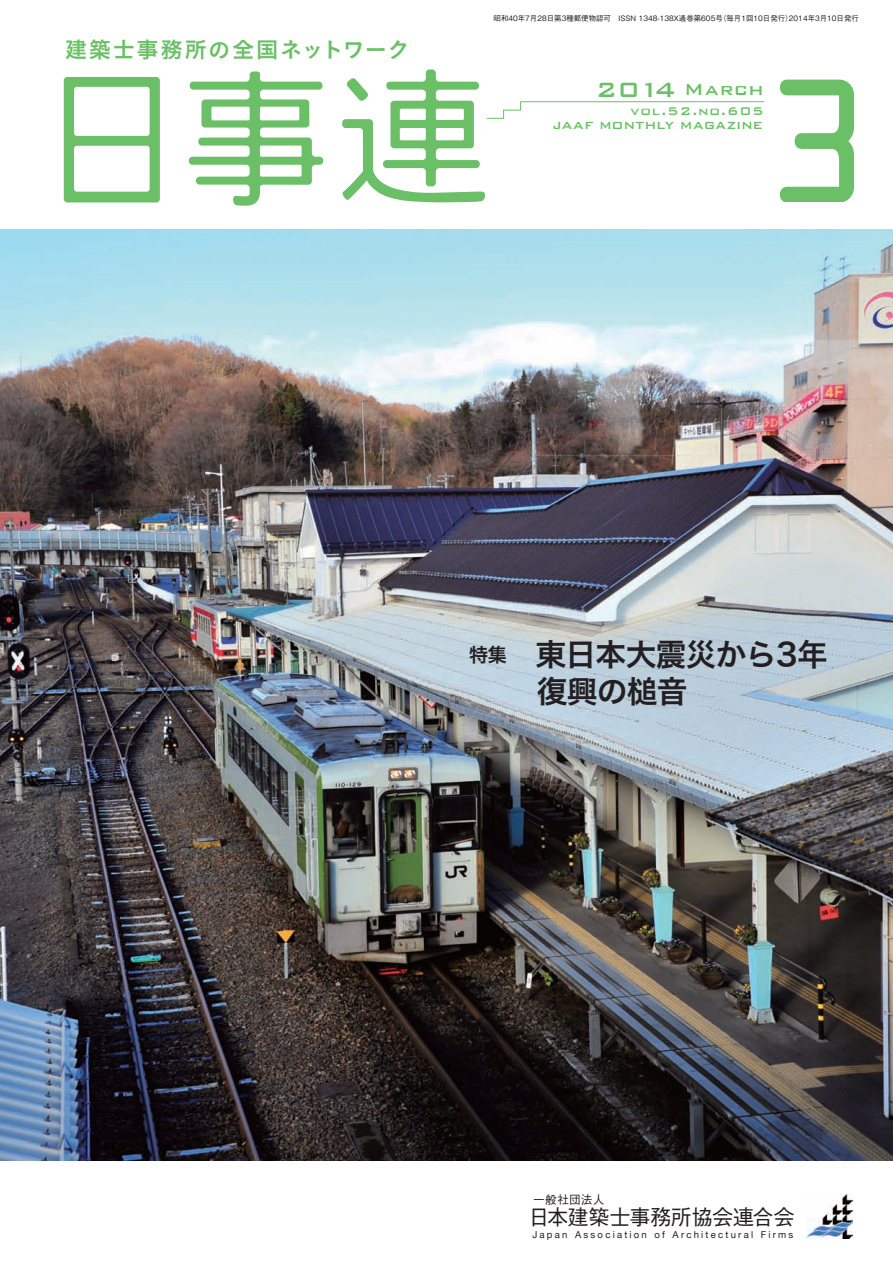
<style>
.page{position:relative;width:893px;height:1263px;background:#fff}
.page>*{position:absolute;margin:0;border:0;box-sizing:border-box;transform-origin:0 0}
.t1{font:30.9px "Hira Kaku Pro W6";letter-spacing:-.025em;color:#231f20}
.t2{font:500 27.6px "Bank Gothic";color:#6bc067}
.t3{font:22.35px "Koburina Go Std N W6";letter-spacing:.07em;color:#6bc067}
.t4{font:500 21.3px "Gothic BBB Pro";letter-spacing:-.025em;color:#231f20}
.t5{font:500 21.3px "Bank Gothic";letter-spacing:.04em;color:#6bc067}
.t6{font:19.2px "Hira Kaku Pro W6";color:#231f20}
.t7{font:500 14.85px "Bank Gothic";letter-spacing:.065em;color:#6bc067}
.t8{font:500 13.8px "Bank Gothic";letter-spacing:.005em;color:#6bc067}
.t9{font:500 11.7px "Gothic BBB Pro";letter-spacing:.015em;color:#231f20}
.t10{font:9.6px "Helvetica Neue";letter-spacing:.23em;color:#231f20}
.t11{font:500 7.5px "Gothic BBB Pro";color:#231f20}
</style>
<div class="page">
<img style="left:0;top:230px;width:893px;height:931px">
<img style="left:806px;top:1194px;width:47px;height:44px">
<svg style="left:64px;top:77px;width:96px;height:125px"></svg>
<svg style="left:189px;top:71px;width:134px;height:135px"></svg>
<svg style="left:342px;top:69px;width:422px;height:133px"></svg>
<svg style="left:780px;top:80px;width:74px;height:122px"></svg>
<h3 class="t3" style="left:65px;top:32px;width:346px">建築士事務所の全国ネットワーク</h3>
<p class="t11" style="left:494px;top:13px;width:301px">昭和40年7月28日第3種郵便物認可　ISSN 1348-138X通巻第605 （号毎月1回10日発行）</p>
<p class="t11" style="left:789px;top:13px;width:72px">2014年3月10日発行</p>
<h2 class="t2" style="left:596px;top:68px;width:81px">2014</h2>
<h3 class="t5" style="left:684px;top:73px;width:81px">March</h3>
<h3 class="t7" style="left:630px;top:100px;width:135px">vol.52.no.605</h3>
<h3 class="t8" style="left:552px;top:115px;width:212px">JAAF MONTHLY MAGAZINE</h3>
<h3 class="t6" style="left:469px;top:637px;width:39px">特集</h3>
<h1 class="t1" style="left:535px;top:627px;width:294px">東日本大震災から3年</h1>
<h1 class="t1" style="left:537px;top:663px;width:153px">復興の槌音</h1>
<h3 class="t9" style="left:533px;top:1190px;width:73px">一般社団法人</h3>
<h3 class="t4" style="left:529px;top:1200px;width:268px">日本建築士事務所協会連合会</h3>
<p class="t10" style="left:532px;top:1226px;width:37px">Japan</p>
<p class="t10" style="left:575px;top:1226px;width:73px">Association</p>
<p class="t10" style="left:654px;top:1226px;width:12px">of</p>
<p class="t10" style="left:672px;top:1226px;width:82px">Architectural</p>
<p class="t10" style="left:761px;top:1226px;width:34px">Firms</p>
</div>
